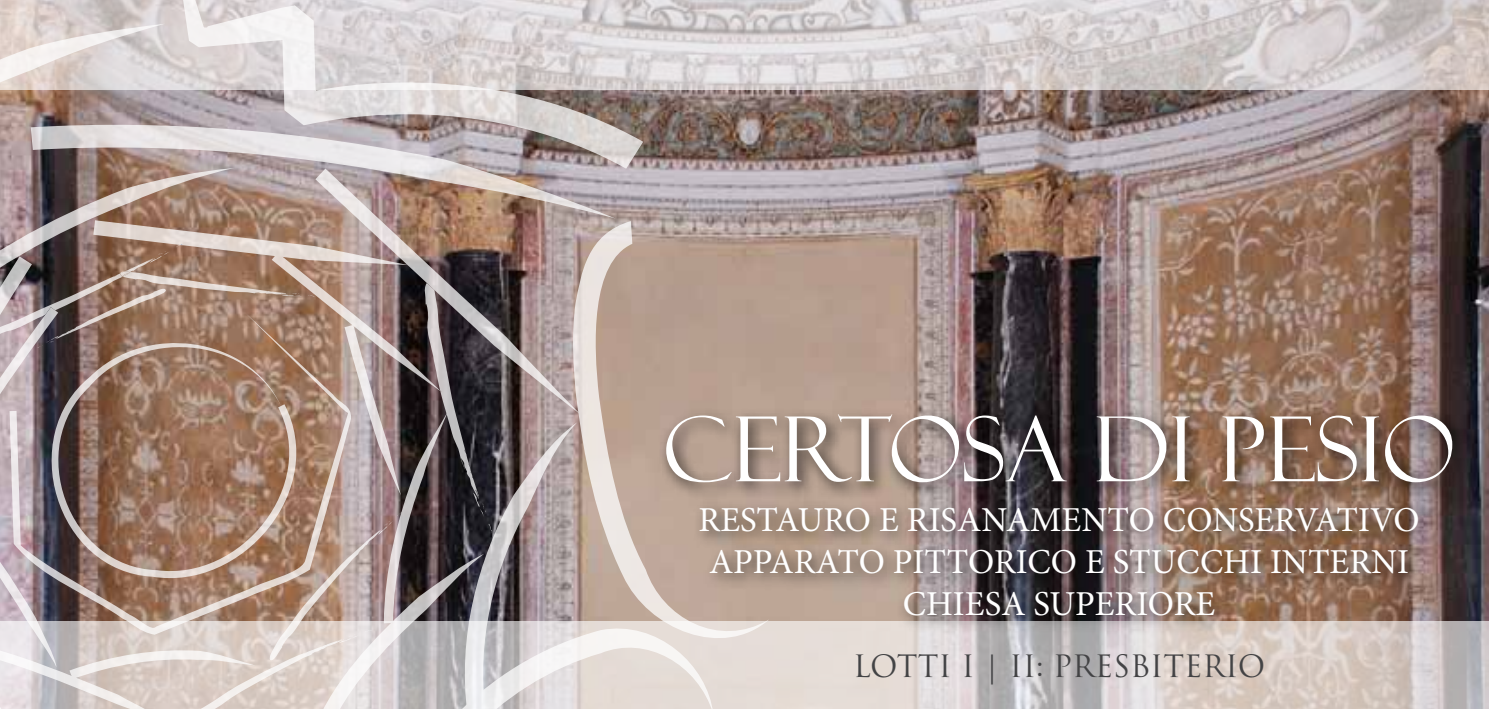
<style>
.page{position:relative;width:1489px;height:709px;background:#fff}
.page>*{position:absolute;margin:0;border:0;box-sizing:border-box;transform-origin:0 0}
.t1{font:90px "Felix Titling";color:#fff}
.t2{font:35px/42px "Minion Pro";color:#fff;text-align:center}
.t3{font:30px "Trajan Pro";color:#434345}
</style>
<div class="page">
<img style="left:713px;top:90px;width:775px;height:531px">
<svg style="left:0;top:0;width:1488px;height:90px;background:#d4cecf"></svg>
<svg style="left:713px;top:621px;width:775px;height:88px;background:#d5cdca"></svg>
<svg style="left:173px;top:0;width:470px;height:24px;background:#ded9db"></svg>
<svg style="left:713px;top:221px;width:56px;height:439px;background:#bba699"></svg>
<img style="left:0;top:24px;width:713px;height:685px">
<div style="left:657px;top:407px;width:813px;height:93px;background:#000;opacity:.75"></div>
<div style="left:693px;top:499px;width:742px;height:134px;background:#000;opacity:.75"></div>
<h1 class="t1" style="left:663px;top:398px;width:793px">CERTOSA DI PESIO</h1>
<p class="t2" style="left:698px;top:499px;width:722px">RESTAURO E RISANAMENTO CONSERVATIVO<br>APPARATO PITTORICO E STUCCHI INTERNI<br>CHIESA SUPERIORE</p>
<p class="t3" style="left:853px;top:646px;width:413px">LOTTI I | II: PRESBITERIO</p>
</div>
